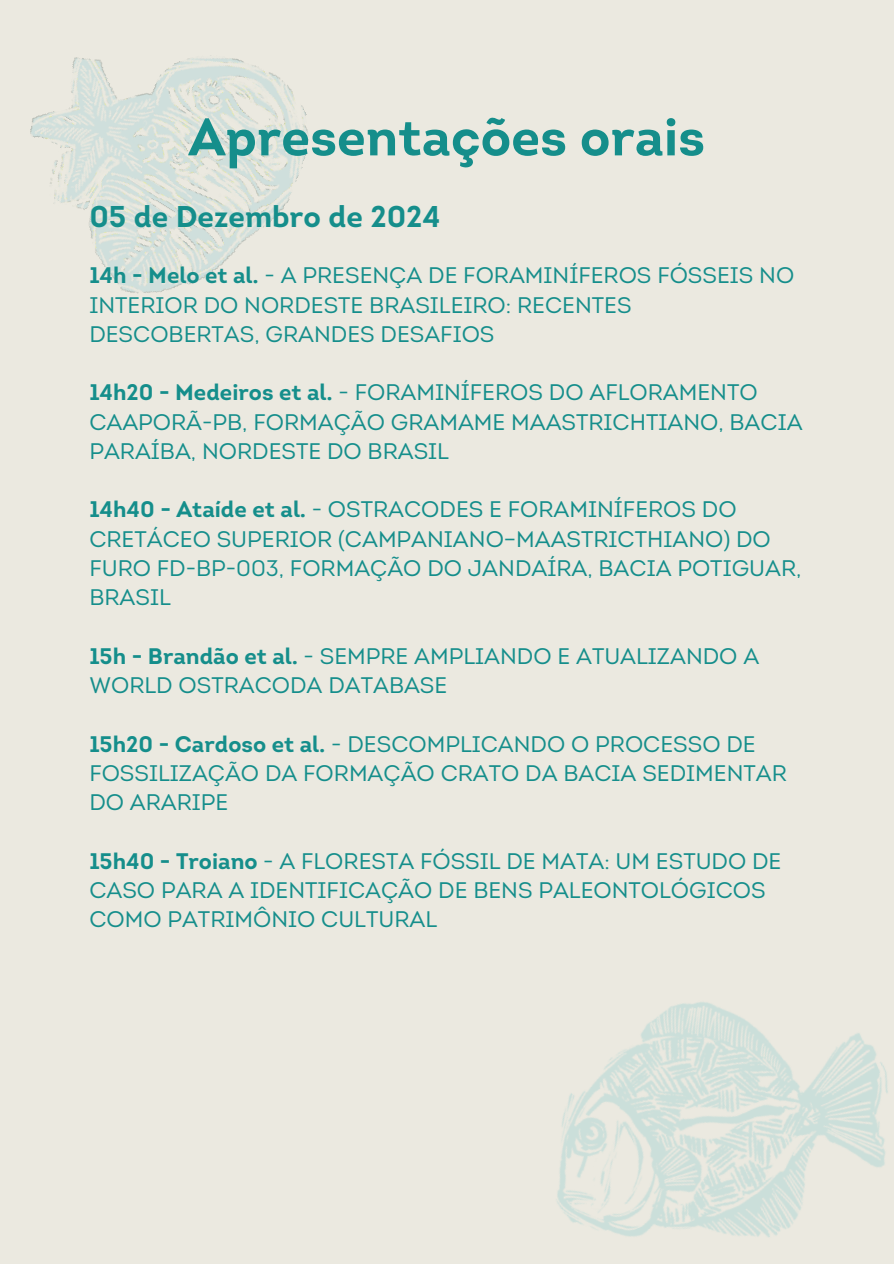
<style>
.page{position:relative;width:894px;height:1264px;background:#fff}
.page>*{position:absolute;margin:0;border:0;box-sizing:border-box;transform-origin:0 0}
.t1{font:700 52.5px "Intro";color:#158e8b}
.t2{font:700 30px "Intro";color:#158e8b}
.t3{font:22.5px/29.2px "Intro";color:#158e8b}
.s1{font-weight:700}
</style>
<div class="page">
<div style="left:0;top:0;width:893px;height:1263px;background:#ebe9e0"></div>
<img style="left:556px;top:1002px;width:332px;height:235px">
<img style="left:30px;top:55px;width:279px;height:239px">
<p class="t1" style="left:188px;top:116px;width:518px">Apresentações orais</p>
<h1 class="t2" style="left:89px;top:204px;width:352px">05 de Dezembro de 2024</h1>
<h2 class="t3" style="left:89px;top:263px;width:706px"><span class="s1">14h - Melo et al.</span> - A PRESENÇA DE FORAMINÍFEROS FÓSSEIS NO<br>INTERIOR DO NORDESTE BRASILEIRO: RECENTES<br>DESCOBERTAS, GRANDES DESAFIOS</h2>
<p class="t3" style="left:89px;top:380px;width:714px"><span class="s1">14h20 - Medeiros et al.</span> - FORAMINÍFEROS DO AFLORAMENTO<br>CAAPORÃ-PB, FORMAÇÃO GRAMAME MAASTRICHTIANO, BACIA<br>PARAÍBA, NORDESTE DO BRASIL</p>
<p class="t3" style="left:89px;top:497px;width:713px"><span class="s1">14h40 - Ataíde et al.</span> - OSTRACODES E FORAMINÍFEROS DO CRETÁCEO SUPERIOR (CAMPANIANO–MAASTRICTHIANO) DO FURO FD-BP-003, FORMAÇÃO DO JANDAÍRA, BACIA POTIGUAR, BRASIL</p>
<p class="t3" style="left:89px;top:643px;width:671px"><span class="s1">15h - Brandão et al.</span> - SEMPRE AMPLIANDO E ATUALIZANDO A<br>WORLD OSTRACODA DATABASE</p>
<p class="t3" style="left:89px;top:731px;width:698px"><span class="s1">15h20 - Cardoso et al.</span> - DESCOMPLICANDO O PROCESSO DE<br>FOSSILIZAÇÃO DA FORMAÇÃO CRATO DA BACIA SEDIMENTAR<br>DO ARARIPE</p>
<p class="t3" style="left:89px;top:848px;width:693px"><span class="s1">15h40 - Troiano</span> - A FLORESTA FÓSSIL DE MATA: UM ESTUDO DE<br>CASO PARA A IDENTIFICAÇÃO DE BENS PALEONTOLÓGICOS<br>COMO PATRIMÔNIO CULTURAL</p>
</div>
